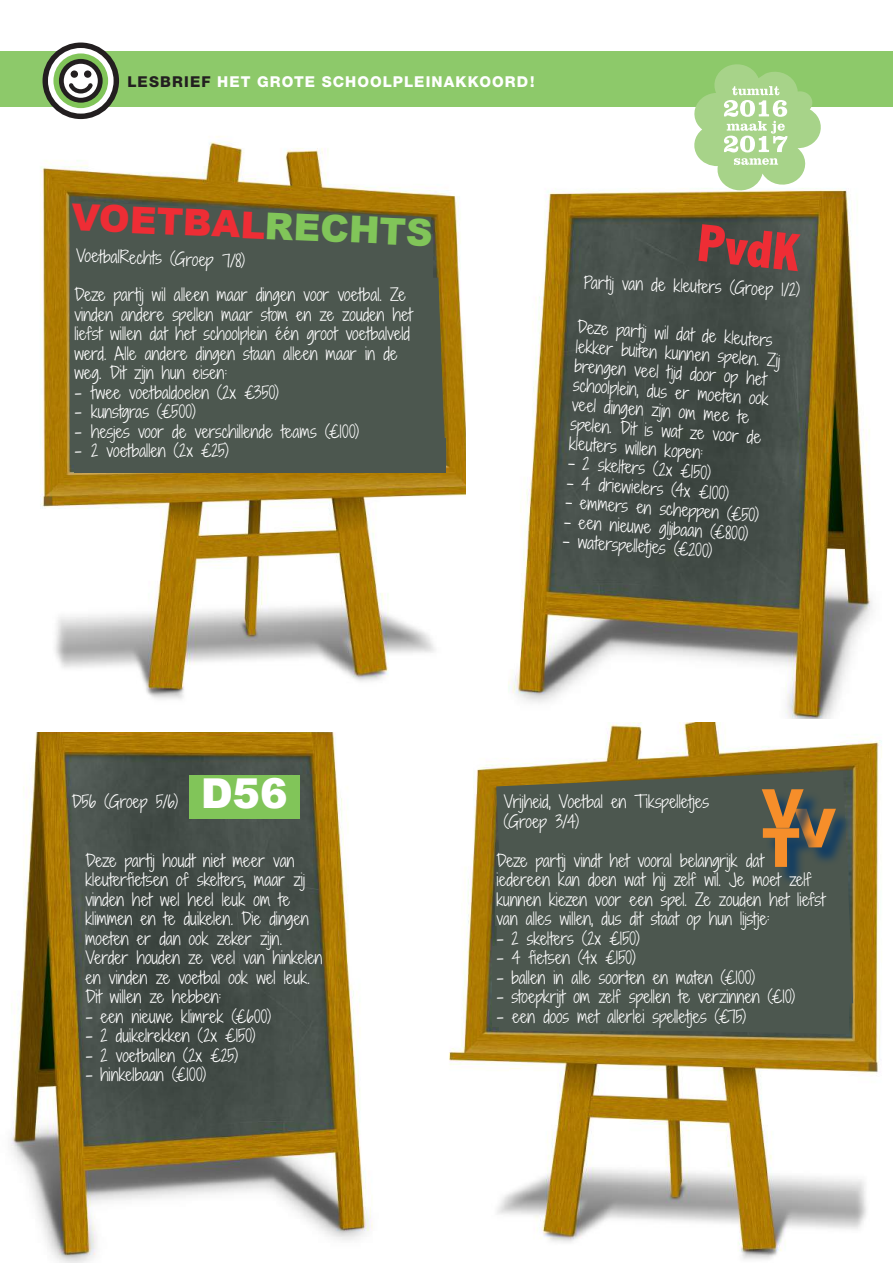
<style>
.page{position:relative;width:893px;height:1263px;background:#fff}
.page>*{position:absolute;margin:0;border:0;box-sizing:border-box;transform-origin:0 0}
.t1{font:800 condensed 54px "Abadi";color:#ee2d35}
.t2{font:900 54px "Arial";color:#f68e2a}
.t3{font:900 41.25px "Arial";color:#fff}
.t4{font:900 37.05px "Arial";color:#ee2d35}
.t5{font:300 16.5px/19.5px "Shadows Into";letter-spacing:.005em;color:#fff}
.t6{font:800 15px "Helvetica Neue";letter-spacing:.075em;color:#fff}
.s1{color:#231f20}
.s2{color:#81c559}
</style>
<div class="page">
<div style="left:0;top:51px;width:893px;height:55px;background:#8dc96a"></div>
<div style="left:43px;top:43px;width:76px;height:76px;background:#231f20;border-radius:50%"></div>
<svg style="left:48px;top:48px;width:66px;height:66px"></svg>
<div style="left:53px;top:53px;width:55px;height:55px;background:#81c559;border-radius:50%"></div>
<svg style="left:59px;top:59px;width:44px;height:44px"></svg>
<div style="left:64px;top:64px;width:34px;height:34px;background:#fff;border-radius:50%"></div>
<svg style="left:68px;top:70px;width:26px;height:24px"></svg>
<img style="left:10px;top:732px;width:363px;height:531px">
<img style="left:40px;top:136px;width:426px;height:563px">
<div style="left:189px;top:776px;width:111px;height:43px;background:#81c559"></div>
<img style="left:448px;top:723px;width:434px;height:537px">
<div style="left:496px;top:771px;width:357px;height:247px;background:#4c574f"></div>
<div style="left:495px;top:980px;width:353px;height:31px;background:#4c574f"></div>
<hr style="left:526px;top:929px;width:4px;height:44px;background:#4c574f">
<svg style="left:495px;top:813px;width:19px;height:167px;background:#4b564d"></svg>
<div style="left:104px;top:202px;width:327px;height:236px;background:#4c574f"></div>
<div style="left:71px;top:202px;width:33px;height:263px;background:#4c574f"></div>
<div style="left:93px;top:438px;width:353px;height:35px;background:#4c574f"></div>
<div style="left:418px;top:235px;width:15px;height:216px;background:#4c574f"></div>
<svg style="left:405px;top:278px;width:39px;height:160px"></svg>
<div style="left:74px;top:453px;width:275px;height:20px;background:#4c574f"></div>
<div style="left:798px;top:811px;width:56px;height:55px;background:#003568;opacity:.75"></div>
<div style="left:765px;top:792px;width:56px;height:55px;background:#003568;opacity:.75"></div>
<div style="left:765px;top:831px;width:53px;height:55px;background:#003568;opacity:.75"></div>
<img style="left:508px;top:188px;width:364px;height:530px">
<svg style="left:692px;top:64px;width:131px;height:129px"></svg>
<div style="left:745px;top:102px;width:5px;height:13px;background:#a7d389;border-radius:50%"></div>
<div style="left:745px;top:138px;width:5px;height:12px;background:#a7d389;border-radius:50%"></div>
<div style="left:499px;top:996px;width:340px;height:35px;background:#4c574f"></div>
<div style="left:818px;top:1003px;width:30px;height:31px;background:#4c574f"></div>
<svg style="left:669px;top:1031px;width:149px;height:2px"></svg>
<div style="left:492px;top:946px;width:13px;height:80px;background:#4c574f"></div>
<p class="t6" style="left:128px;top:73px;width:408px"><span class="s1">LESBRIEF</span> HET GROTE SCHOOLPLEINAKKOORD!</p>
<h3 class="t4" style="left:73px;top:196px;width:363px;rotate:3deg">VOETBAL<span class="s2">RECHTS</span></h3>
<p class="t5" style="left:76px;top:245px;width:171px;rotate:2deg">VoetbalRechts (Groep 7/8)</p>
<p class="t5" style="left:74px;top:285px;width:339px">Deze partij wil alleen maar dingen voor voetbal. Ze vinden andere spellen maar stom en ze zouden het liefst willen dat het schoolplein één groot voetbalveld werd. Alle andere dingen staan alleen maar in de weg. Dit zijn hun eisen:</p>
<p class="t5" style="left:74px;top:383px;width:206px">- twee voetbaldoelen (2x €350)</p>
<p class="t5" style="left:74px;top:402px;width:123px">- kunstgras (€500)</p>
<p class="t5" style="left:74px;top:422px;width:286px">- hesjes voor de verschillende teams (€100)</p>
<p class="t5" style="left:74px;top:441px;width:156px">- 2 voetballen (2x €25)</p>
<h1 class="t1" style="left:701px;top:211px;width:103px;rotate:6deg">PvdK</h1>
<p class="t5" style="left:584px;top:272px;width:218px;rotate:2deg">Partij van de kleuters (Groep 1/2)</p>
<p class="t5" style="left:578px;top:317px;width:206px;rotate:4deg">Deze partij wil dat de kleuters lekker buiten kunnen spelen. Zij brengen veel tijd door op het schoolplein, dus er moeten ook veel dingen zijn om mee te spelen. Dit is wat ze voor de kleuters willen kopen:</p>
<p class="t5" style="left:569px;top:453px;width:145px;rotate:4deg">- 2 skelters (2x €150)</p>
<p class="t5" style="left:567px;top:472px;width:164px;rotate:4deg">- 4 driewielers (4x €100)</p>
<p class="t5" style="left:566px;top:492px;width:196px;rotate:4deg">- emmers en scheppen (€50)</p>
<p class="t5" style="left:564px;top:511px;width:187px;rotate:4deg">- een nieuwe glijbaan (€800)</p>
<p class="t5" style="left:563px;top:531px;width:152px;rotate:4deg">- waterspelletjes (€200)</p>
<p class="t5" style="left:72px;top:792px;width:108px">D56 (Groep 5/6)</p>
<h2 class="t3" style="left:201px;top:771px;width:88px">D56</h2>
<p class="t5" style="left:85px;top:851px;width:238px">Deze partij houdt niet meer van kleuterfietsen of skelters, maar zij vinden het wel heel leuk om te klimmen en te duikelen. Die dingen moeten er dan ook zeker zijn.<br>Verder houden ze veel van hinkelen en vinden ze voetbal ook wel leuk.<br>Dit willen ze hebben:</p>
<p class="t5" style="left:85px;top:1007px;width:187px">- een nieuwe klimrek (€600)</p>
<p class="t5" style="left:85px;top:1026px;width:172px">- 2 duikelrekken (2x €150)</p>
<p class="t5" style="left:85px;top:1046px;width:154px">- 2 voetballen (2x €25)</p>
<p class="t5" style="left:85px;top:1065px;width:122px">- hinkelbaan (€100)</p>
<h1 class="t2" style="left:762px;top:778px;width:44px">V</h1>
<p class="t5" style="left:504px;top:792px;width:207px">Vrijheid, Voetbal en Tikspelletjes (Groep 3/4)</p>
<h1 class="t2" style="left:762px;top:808px;width:76px">TV</h1>
<p class="t5" style="left:496px;top:851px;width:330px">Deze partij vindt het vooral belangrijk dat<br>iedereen kan doen wat hij zelf wil. Je moet zelf kunnen kiezen voor een spel. Ze zouden het liefst van alles willen, dus dit staat op hun lijstje:</p>
<p class="t5" style="left:496px;top:929px;width:145px">- 2 skelters (2x €150)</p>
<p class="t5" style="left:496px;top:948px;width:141px">- 4 fietsen (4x €150)</p>
<p class="t5" style="left:496px;top:968px;width:260px">- ballen in alle soorten en maten (€100)</p>
<p class="t5" style="left:496px;top:987px;width:300px">- stoepkrijt om zelf spellen te verzinnen (€10)</p>
<p class="t5" style="left:496px;top:1007px;width:251px">- een doos met allerlei spelletjes (€75)</p>
</div>
